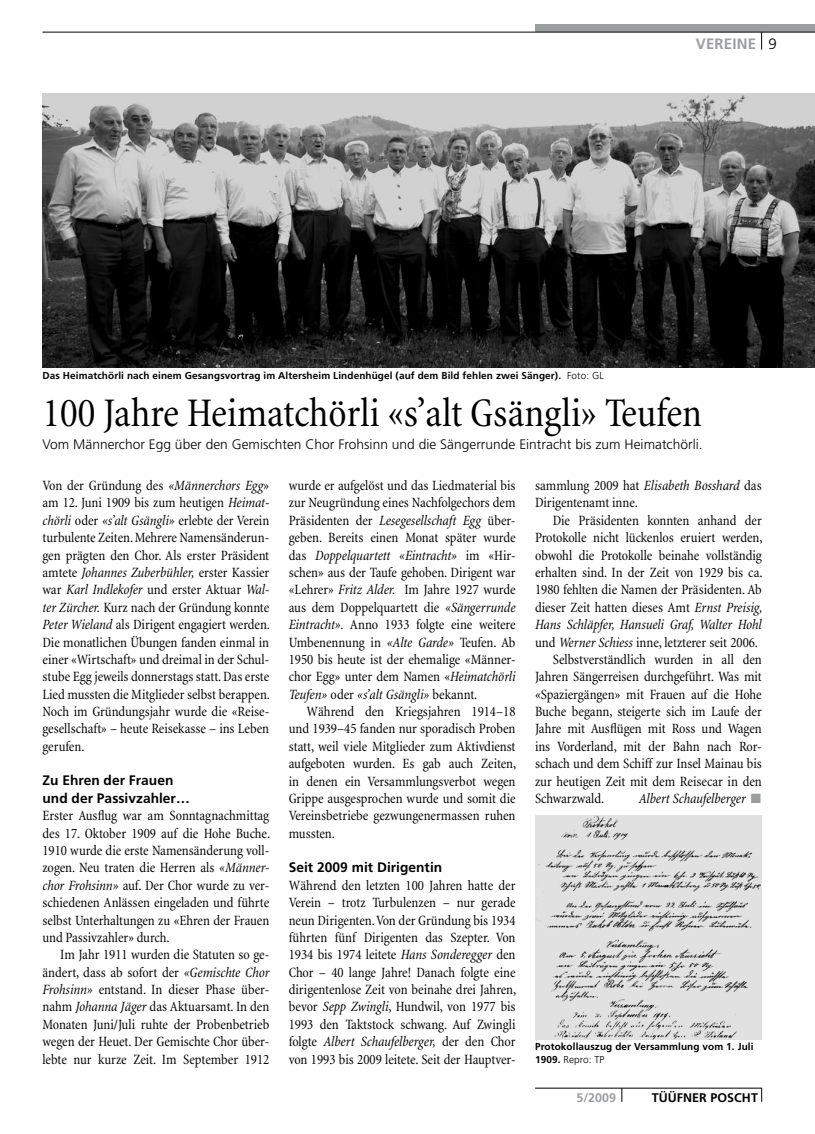
<style>
.page{position:relative;width:815px;height:1134px;background:#fff}
.page>*{position:absolute;margin:0;border:0;box-sizing:border-box;transform-origin:0 0}
.t1{font:condensed 41.25px "Minion";color:#000}
.t2{font:700 15px "Frutiger";letter-spacing:.01em;color:#9c9d9f}
.t3{font:condensed 14.38px/17.4px "Minion";letter-spacing:-.005em;color:#000;text-align:justify}
.t4{font:italic condensed 14.38px "Minion";letter-spacing:-.01em;color:#000}
.t5{font:300 13.75px "Frutiger";color:#000}
.t6{font:700 13.75px/17.4px "Frutiger";color:#000}
.t7{font:700 12.5px "Frutiger";letter-spacing:.005em;color:#000}
.t8{font:700 12.5px "Frutiger";color:#9c9d9f}
.t9{font:700 10px/12.5px "Frutiger";letter-spacing:.01em;color:#000}
.s1{font-weight:300;color:#000}
.s2{font-weight:300}
.s3{font-style:italic}
.s4{color:#9c9d9f}
</style>
<div class="page">
<div style="left:535px;top:25px;width:280px;height:7px;background:#9c9d9f"></div>
<hr style="left:43px;top:32px;width:772px;height:1px;background:#000">
<svg style="left:761px;top:33px;width:1px;height:17px"></svg>
<hr style="left:535px;top:1088px;width:227px;height:1px;background:#000">
<svg style="left:761px;top:1088px;width:1px;height:14px"></svg>
<svg style="left:622px;top:1088px;width:1px;height:14px"></svg>
<img style="left:535px;top:815px;width:227px;height:224px">
<img style="left:43px;top:94px;width:772px;height:274px">
<p class="t2" style="left:696px;top:35px;width:82px">VEREINE <span class="s1">9</span></p>
<p class="t9" style="left:43px;top:369px;width:563px">Das Heimatchörli nach einem Gesangsvortrag im Altersheim Lindenhügel (auf dem Bild fehlen zwei Sänger). <span class="s2">Foto: GL</span></p>
<h1 class="t1" style="left:43px;top:392px;width:661px">100 Jahre Heimatchörli «s’alt Gsängli» Teufen</h1>
<p class="t5" style="left:43px;top:437px;width:662px">Vom Männerchor Egg über den Gemischten Chor Frohsinn und die Sängerrunde Eintracht bis zum Heimatchörli.</p>
<p class="t3" style="left:43px;top:477px;width:229px">Von der Gründung des <span class="s3">«Männerchors Egg</span>» am 12. Juni 1909 bis zum heutigen <span class="s3">Heimat&shy;chörli</span> oder <span class="s3">«s’alt Gsängli»</span> erlebte der Verein turbulente Zeiten. Mehrere Namensänderun&shy;gen prägten den Chor. Als erster Präsident amtete <span class="s3">Johannes Zuberbühler,</span> erster Kassier war <span class="s3">Karl Indlekofer</span> und erster Aktuar <span class="s3">Wal&shy;ter Zürcher.</span> Kurz nach der Gründung konnte <span class="s3">Peter Wieland</span> als Dirigent engagiert werden.<br>Die monatlichen Übungen fanden einmal in einer «Wirtschaft» und dreimal in der Schul&shy;stube Egg jeweils donnerstags statt. Das erste Lied mussten die Mitglieder selbst berappen.<br>Noch im Gründungsjahr wurde die «Reise&shy;gesellschaft» – heute Reisekasse – ins Leben gerufen.</p>
<p class="t6" style="left:43px;top:772px;width:149px">Zu Ehren der Frauen und der Passivzahler…</p>
<p class="t3" style="left:43px;top:807px;width:229px">Erster Ausflug war am Sonntagnachmittag des 17. Oktober 1909 auf die Hohe Buche.<br>1910 wurde die erste Namensänderung voll&shy;zogen. Neu traten die Herren als <span class="s3">«Männer&shy;chor Frohsinn»</span> auf. Der Chor wurde zu ver&shy;schiedenen Anlässen eingeladen und führte selbst Unterhaltungen zu «Ehren der Frauen und Passivzahler» durch.</p>
<p class="t3" style="left:43px;top:946px;width:228px;text-indent:18px">Im Jahr 1911 wurden die Statuten so ge&shy;ändert, dass ab sofort der <span class="s3">«Gemischte Chor Frohsinn»</span> entstand. In dieser Phase über&shy;nahm <span class="s3">Johanna Jäger</span> das Aktuarsamt. In den Monaten Juni/Juli ruhte der Probenbetrieb wegen der Heuet. Der Gemischte Chor über&shy;lebte nur kurze Zeit. Im September 1912</p>
<p class="t3" style="left:535px;top:477px;width:228px">sammlung 2009 hat <span class="s3">Elisabeth Bosshard</span> das<br>Dirigentenamt inne.</p>
<p class="t3" style="left:553px;top:512px;width:211px">Die Präsidenten konnten anhand der</p>
<p class="t3" style="left:535px;top:529px;width:229px">Protokolle nicht lückenlos eruiert werden,</p>
<p class="t3" style="left:535px;top:547px;width:228px">obwohl die Protokolle beinahe vollständig</p>
<p class="t3" style="left:535px;top:564px;width:229px">erhalten sind. In der Zeit von 1929 bis ca.</p>
<p class="t3" style="left:535px;top:581px;width:228px">1980 fehlten die Namen der Präsidenten. Ab</p>
<p class="t3" style="left:535px;top:599px;width:229px">dieser Zeit hatten dieses Amt <span class="s3">Ernst Preisig,</span></p>
<p class="t4" style="left:535px;top:617px;width:228px">Hans Schläpfer, Hansueli Graf, Walter Hohl</p>
<p class="t3" style="left:535px;top:634px;width:225px">und <span class="s3">Werner Schiess</span> inne, letzterer seit 2006.</p>
<p class="t3" style="left:553px;top:651px;width:211px">Selbstverständlich wurden in all den</p>
<p class="t3" style="left:535px;top:668px;width:228px">Jahren Sängerreisen durchgeführt. Was mit</p>
<p class="t3" style="left:535px;top:686px;width:228px">«Spaziergängen» mit Frauen auf die Hohe</p>
<p class="t3" style="left:535px;top:703px;width:228px">Buche begann, steigerte sich im Laufe der</p>
<p class="t3" style="left:535px;top:720px;width:228px">Jahre mit Ausflügen mit Ross und Wagen</p>
<p class="t3" style="left:535px;top:738px;width:228px">ins Vorderland, mit der Bahn nach Ror-</p>
<p class="t3" style="left:535px;top:755px;width:228px">schach und dem Schiff zur Insel Mainau bis</p>
<p class="t3" style="left:535px;top:773px;width:228px">zur heutigen Zeit mit dem Reisecar in den</p>
<p class="t3" style="left:535px;top:790px;width:71px">Schwarzwald.</p>
<p class="t4" style="left:639px;top:791px;width:124px">Albert Schaufelberger <span class="s4">■</span></p>
<p class="t3" style="left:289px;top:477px;width:228px">wurde er aufgelöst und das Liedmaterial bis zur Neugründung eines Nachfolgechors dem Präsidenten der <span class="s3">Lesegesellschaft Egg</span> über&shy;geben. Bereits einen Monat später wurde das <span class="s3">Doppelquartett «Eintracht»</span> im «Hir&shy;schen» aus der Taufe gehoben. Dirigent war «Lehrer» <span class="s3">Fritz Alder.</span> Im Jahre 1927 wurde aus dem Doppelquartett die <span class="s3">«Sängerrunde Eintracht».</span> Anno 1933 folgte eine weitere Umbenennung in <span class="s3">«Alte Garde»</span> Teufen. Ab 1950 bis heute ist der ehemalige «Männer&shy;chor Egg» unter dem Namen «<span class="s3">Heimatchörli Teufen»</span> oder <span class="s3">«s’alt Gsängli»</span> bekannt.</p>
<p class="t3" style="left:289px;top:703px;width:229px;text-indent:18px">Während den Kriegsjahren 1914–18 und 1939–45 fanden nur sporadisch Proben statt, weil viele Mitglieder zum Aktivdienst aufgeboten wurden. Es gab auch Zeiten, in denen ein Versammlungsverbot wegen Grippe ausgesprochen wurde und somit die Vereinsbetriebe gezwungenermassen ruhen mussten.</p>
<p class="t6" style="left:289px;top:859px;width:155px">Seit 2009 mit Dirigentin</p>
<p class="t3" style="left:289px;top:877px;width:229px">Während den letzten 100 Jahren hatte der Verein – trotz Turbulenzen – nur gerade neun Dirigenten. Von der Gründung bis 1934 führten fünf Dirigenten das Szepter. Von 1934 bis 1974 leitete <span class="s3">Hans Sonderegger</span> den Chor – 40 lange Jahre! Danach folgte eine dirigentenlose Zeit von beinahe drei Jahren, bevor <span class="s3">Sepp Zwingli</span>, Hundwil, von 1977 bis 1993 den Taktstock schwang. Auf Zwingli folgte <span class="s3">Albert Schaufelberger,</span> der den Chor von 1993 bis 2009 leitete. Seit der Hauptver-</p>
<p class="t9" style="left:535px;top:1041px;width:220px">Protokollauszug der Versammlung vom 1. Juli<br>1909. <span class="s2">Repro: TP</span></p>
<p class="t8" style="left:576px;top:1090px;width:41px">5/2009</p>
<p class="t7" style="left:652px;top:1090px;width:108px">TÜÜFNER POSCHT</p>
</div>
